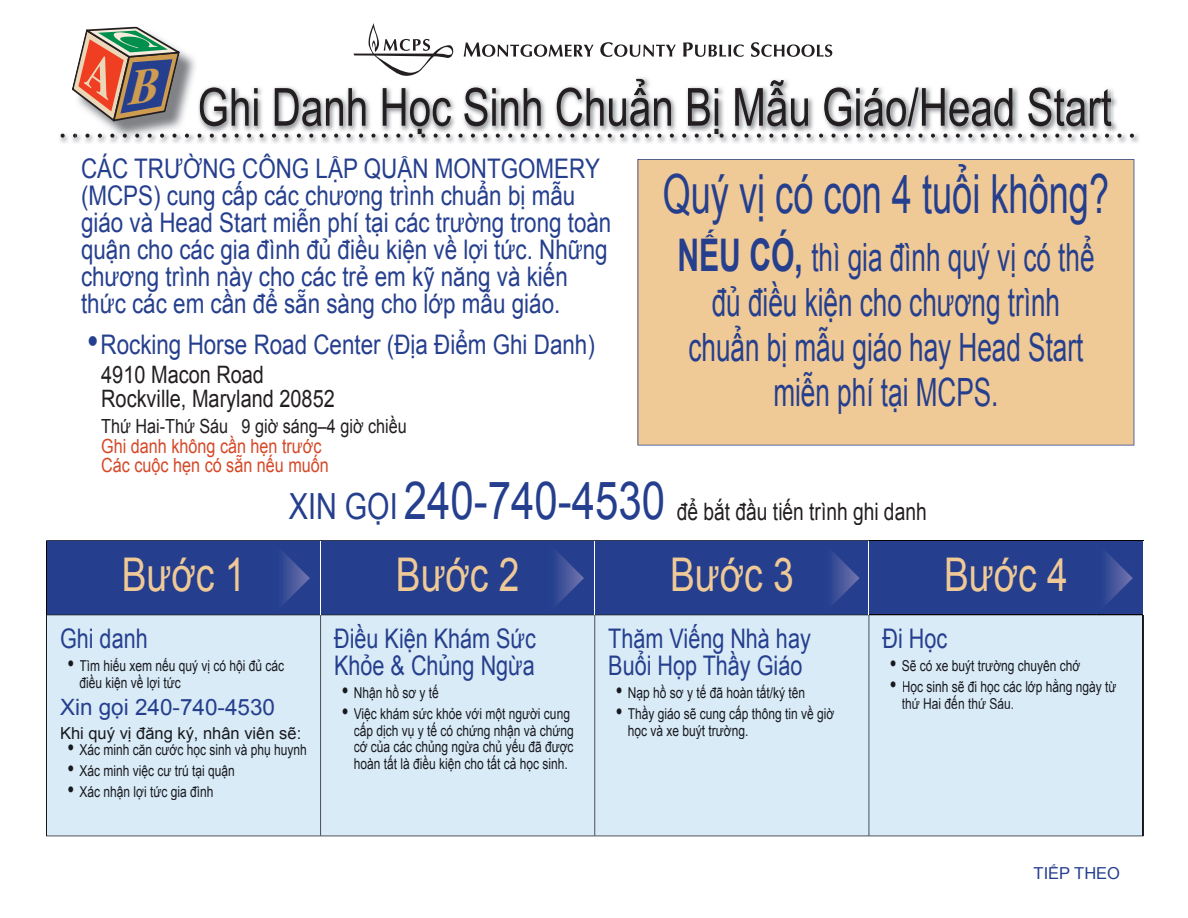
<style>
.page{position:relative;width:1188px;height:918px;background:#fff}
.page>*{position:absolute;margin:0;border:0;box-sizing:border-box;transform-origin:0 0}
.t1{font:54px "Arial";color:#253f8e;scale:.67 1}
.t2{font:46.5px "Arial";color:#efc996;scale:.8 1}
.t3{font:39px/45px "Arial";color:#253f8e;text-align:center;scale:.67 1}
.t4{font:27px/27px "Arial";color:#253f8e;scale:.83 1}
.t5{font:27px/27px "Arial";color:#253f8e;scale:.8 1}
.t6{font:24px "Arial";color:#231f20;scale:.8 1}
.t7{font:24px/24px "Arial";color:#231f20;scale:.83 1}
.t8{font:22.5px "Arial";color:#253f8e}
.t9{font:19.5px/19.5px "Arial";color:#d54827;scale:.83 1}
.t10{font:19.5px "Arial";color:#231f20;scale:.83 1}
.t11{font:16.5px "Arial";color:#18191f}
.t12{font:16.5px "Arial";color:#253f8e}
.t13{font:15px/16.5px "Arial";color:#18191f;scale:.8 1}
.s1{font-size:39px}
.s2{font-weight:700;font-size:45px}
.s3{font-size:36px;color:#253f8e}
.s4{font-size:52.5px;color:#253f8e}
.s5{font-size:24px}
</style>
<div class="page">
<img style="left:198px;top:77px;width:914px;height:57px">
<img style="left:61px;top:134px;width:1073px;height:4px">
<img style="left:200px;top:79px;width:547px;height:55px">
<img style="left:559px;top:134px;width:549px;height:1px">
<svg style="left:46px;top:540px;width:1098px;height:297px;background:#a9bdd9"></svg>
<svg style="left:464px;top:42px;width:130px;height:15px"></svg>
<svg style="left:600px;top:42px;width:76px;height:15px"></svg>
<svg style="left:683px;top:42px;width:61px;height:15px"></svg>
<svg style="left:751px;top:42px;width:81px;height:15px"></svg>
<svg style="left:354px;top:23px;width:100px;height:53px"></svg>
<div style="left:638px;top:159px;width:496px;height:287px;background:#efc996"></div>
<img style="left:75px;top:50px;width:123px;height:90px">
<img style="left:75px;top:134px;width:123px;height:4px">
<svg style="left:72px;top:27px;width:108px;height:94px;background:#9b837e"></svg>
<p class="t4" style="left:81px;top:156px;width:641px">CÁ C TRƯỜ NG CÔNG LẬ P QUẬ N MONTGOMERY (MCPS) cung cấp các chương trình chuẩ n bị mẫ u giá o và Head Start miễn phí tại các trường trong toàn quận cho các gia đình đủ điều kiện về lợ i tứ c. Những chương trình này cho các trẻ em kỹ năng và kiến thức các em cần để sẵn sàng cho lớp mẫu giáo.</p>
<h3 class="t4" style="left:87px;top:331px;width:613px"><span class="s1">•</span> Rocking Horse Road Center (Địa Điểm Ghi Danh)</h3>
<h3 class="t7" style="left:101px;top:363px;width:283px">4910 Macon Road<br>Rockville, Maryland 20852</h3>
<h3 class="t10" style="left:101px;top:414px;width:370px">Thứ Hai-Thứ Sáu 9 giờ sáng–4 giờ chiều</h3>
<h3 class="t9" style="left:101px;top:436px;width:276px">Ghi danh không cầ n hẹ n trướ c<br>Các cuộc hẹn có sẵn nếu muố n</h3>
<h1 class="t1" style="left:663px;top:158px;width:668px">Quý vị có con 4 tuổi không?</h1>
<h3 class="t3" style="left:677px;top:235px;width:624px"><span class="s2">NẾU CÓ,</span> thì gia đình quý vị có thể đủ điều kiện cho chương trình chuẩn bị mẫu giáo hay Head Start miễn phí tại MCPS.</h3>
<h3 class="t6" style="left:289px;top:495px;width:799px"><span class="s3">XIN GỌI</span> <span class="s4">240-740-4530</span> để bắt đầu tiến trình ghi danh</h3>
<h2 class="t2" style="left:122px;top:544px;width:156px">Bước 1</h2>
<h2 class="t2" style="left:396px;top:544px;width:156px">Bước 2</h2>
<h2 class="t2" style="left:670px;top:544px;width:156px">Bước 3</h2>
<h2 class="t2" style="left:944px;top:544px;width:156px">Bước 4</h2>
<h3 class="t5" style="left:60px;top:625px;width:111px">Ghi danh</h3>
<p class="t13" style="left:80px;top:658px;width:257px;text-indent:-12px"><span class="s5">•</span> Tìm hiểu xem nếu quý vị có hội đủ các điều kiện về lợi tức</p>
<h3 class="t8" style="left:60px;top:693px;width:217px">Xin gọi 240-740-4530</h3>
<p class="t11" style="left:60px;top:722px;width:243px">Khi quý vị đăng ký, nhân viên sẽ:</p>
<p class="t13" style="left:68px;top:742px;width:301px"><span class="s5">•</span> Xác minh căn cước học sinh và phụ huynh</p>
<p class="t13" style="left:68px;top:763px;width:211px"><span class="s5">•</span> Xác minh việc cư trú tại quận</p>
<p class="t13" style="left:68px;top:783px;width:184px"><span class="s5">•</span> Xác nhận lợi tức gia đình</p>
<h3 class="t5" style="left:334px;top:625px;width:254px">Điề u Kiệ n Khá m Sứ c<br>Khỏ e &amp; Chủ ng Ngừ a</h3>
<p class="t13" style="left:342px;top:685px;width:123px"><span class="s5">•</span> Nhận hồ sơ y tế</p>
<p class="t13" style="left:354px;top:706px;width:277px;text-indent:-12px"><span class="s5">•</span> Việc khám sức khỏe vớ i một người cung cấp dịch vụ y tế có chứng nhận và chứng cớ củ a cá c chủng ngừa chủ yế u đã đượ c hoàn tấ t là điề u kiệ n cho tất cả học sinh.</p>
<h3 class="t5" style="left:608px;top:625px;width:255px">Thăm Viếng Nhà hay<br>Buổi Họp Thầy Giáo</h3>
<p class="t13" style="left:616px;top:685px;width:238px"><span class="s5">•</span> Nạp hồ sơ y tế đã hoà n tấ t/ký tên</p>
<p class="t13" style="left:628px;top:706px;width:260px;text-indent:-12px"><span class="s5">•</span> Thầy giáo sẽ cung cấp thông tin về giờ học và xe buýt trường.</p>
<h3 class="t5" style="left:882px;top:625px;width:82px">Đi Học</h3>
<p class="t13" style="left:890px;top:658px;width:240px"><span class="s5">•</span> Sẽ có xe buýt trường chuyên chở</p>
<p class="t13" style="left:902px;top:679px;width:270px;text-indent:-12px"><span class="s5">•</span> Học sinh sẽ đi học các lớp hằng ngày từ thứ Hai đến thứ Sáu.</p>
<p class="t12" style="left:1034px;top:862px;width:88px">TIẾP THEO</p>
</div>
